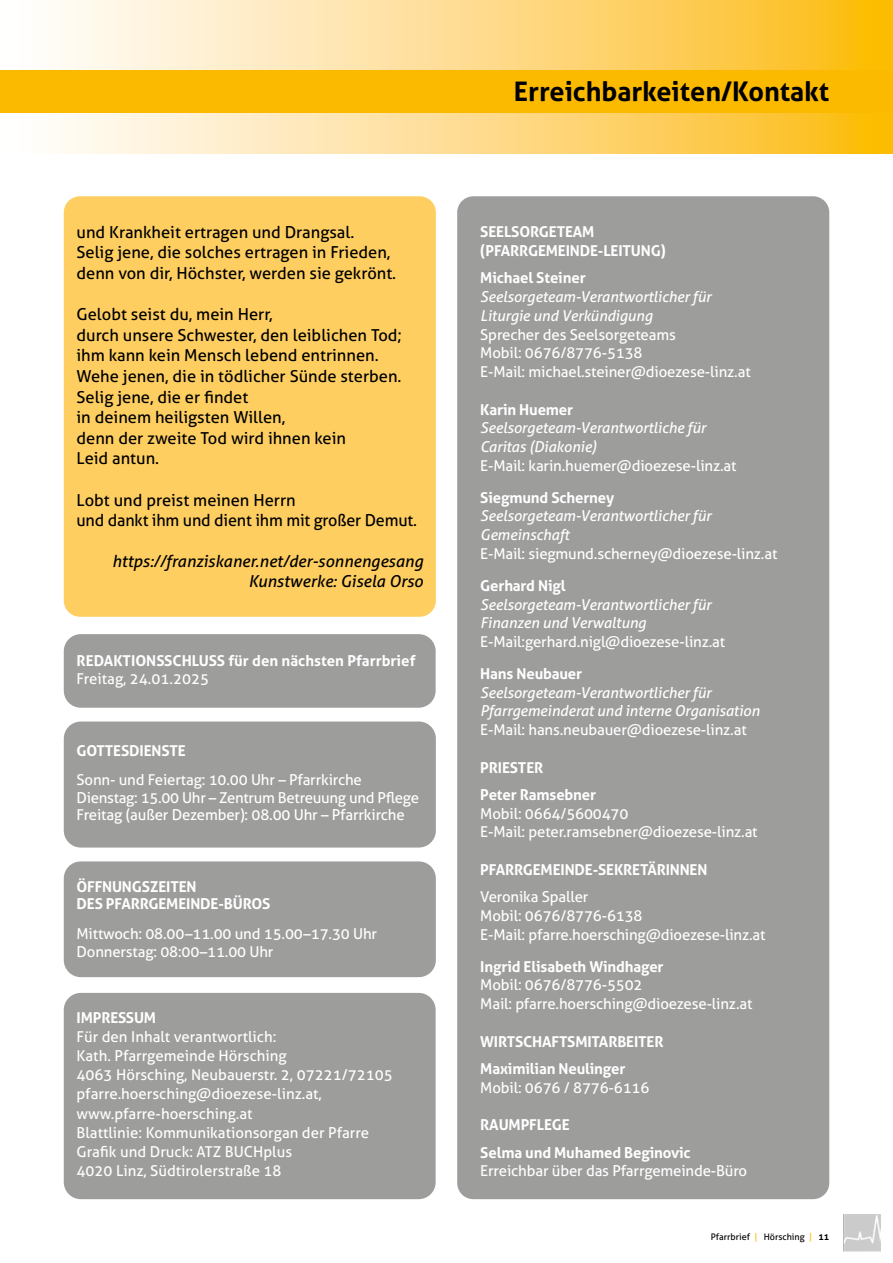
<style>
.page{position:relative;width:893px;height:1263px;background:#fff}
.page>*{position:absolute;margin:0;border:0;box-sizing:border-box;transform-origin:0 0}
.t1{font:700 27px "Aller";color:#000}
.t2{font:16.5px/20.7px "Aller";color:#000}
.t3{font:italic 16.5px/19.8px "Aller";color:#000;text-align:right}
.t4{font:15px/19.2px "Aller";letter-spacing:-.01em;color:#fff}
.t5{font:700 15px/27.3px "Aller";letter-spacing:-.01em;color:#fff}
.t6{font:italic 15px/18.8px "Aller";letter-spacing:-.01em;color:#fff}
.t7{font:9px "Aller";color:#000}
.s1{color:#fbba00}
.s2{font-weight:700}
</style>
<div class="page">
<svg style="left:61px;top:0;width:832px;height:153px;background:#fedb88"></svg>
<div style="left:0;top:70px;width:893px;height:43px;background:#fbba00"></div>
<img style="left:843px;top:1214px;width:37px;height:38px">
<div style="left:457px;top:196px;width:372px;height:1003px;background:#9d9d9c;border-radius:16px"></div>
<div style="left:64px;top:196px;width:372px;height:421px;background:#fece61;border-radius:16px"></div>
<div style="left:64px;top:861px;width:372px;height:116px;background:#9d9d9c;border-radius:17px"></div>
<div style="left:64px;top:721px;width:372px;height:126px;background:#9d9d9c;border-radius:17px"></div>
<div style="left:64px;top:993px;width:372px;height:206px;background:#9d9d9c;border-radius:17px"></div>
<div style="left:64px;top:634px;width:372px;height:74px;background:#9d9d9c;border-radius:17px"></div>
<p class="t2" style="left:77px;top:221px;width:321px">und Krankheit ertragen und Drangsal.<br>Selig jene, die solches ertragen in Frieden, denn von dir, Höchster, werden sie gekrönt.</p>
<p class="t2" style="left:77px;top:304px;width:327px">Gelobt seist du, mein Herr,<br>durch unsere Schwester, den leiblichen Tod; ihm kann kein Mensch lebend entrinnen.<br>Wehe jenen, die in tödlicher Sünde sterben.<br>Selig jene, die er findet<br>in deinem heiligsten Willen,<br>denn der zweite Tod wird ihnen kein<br>Leid antun.</p>
<p class="t2" style="left:77px;top:489px;width:342px">Lobt und preist meinen Herrn<br>und dankt ihm und dient ihm mit großer Demut.</p>
<p class="t3" style="left:112px;top:551px;width:312px">https://franziskaner.net/der-sonnengesang<br>Kunstwerke: Gisela Orso</p>
<p class="t5" style="left:77px;top:647px;width:341px">REDAKTIONSSCHLUSS für den nächsten Pfarrbrief</p>
<p class="t4" style="left:77px;top:669px;width:134px">Freitag, 24.01.2025</p>
<p class="t5" style="left:77px;top:736px;width:111px">GOTTESDIENSTE</p>
<p class="t4" style="left:77px;top:771px;width:344px;line-height:17.7px">Sonn- und Feiertag: 10.00 Uhr – Pfarrkirche<br>Dienstag: 15.00 Uhr – Zentrum Betreuung und Pflege<br>Freitag (außer Dezember): 08.00 Uhr – Pfarrkirche</p>
<p class="t5" style="left:77px;top:877px;width:195px;line-height:17.7px">ÖFFNUNGSZEITEN<br>DES PFARRGEMEINDE-BÜROS</p>
<p class="t4" style="left:77px;top:925px;width:302px;line-height:17.7px">Mittwoch: 08.00–11.00 und 15.00–17.30 Uhr<br>Donnerstag: 08:00–11.00 Uhr</p>
<p class="t5" style="left:77px;top:1003px;width:81px">IMPRESSUM</p>
<p class="t4" style="left:77px;top:1027px;width:318px">Für den Inhalt verantwortlich:<br>Kath. Pfarrgemeinde Hörsching<br>4063 Hörsching, Neubauerstr. 2, 07221/72105 pfarre.hoersching@dioezese-linz.at, www.pfarre-hoersching.at<br>Blattlinie: Kommunikationsorgan der Pfarre Grafik und Druck: ATZ BUCHplus<br>4020 Linz, Südtirolerstraße 18</p>
<h1 class="t1" style="left:514px;top:75px;width:317px">Erreichbarkeiten/Kontakt</h1>
<p class="t5" style="left:480px;top:222px;width:187px;line-height:18.8px">SEELSORGETEAM (PFARRGEMEINDE-LEITUNG)</p>
<p class="t5" style="left:480px;top:264px;width:107px">Michael Steiner</p>
<p class="t6" style="left:480px;top:287px;width:233px">Seelsorgeteam-Verantwortlicher für<br>Liturgie und Verkündigung</p>
<p class="t4" style="left:480px;top:325px;width:272px;line-height:18.8px">Sprecher des Seelsorgeteams<br>Mobil: 0676/8776-5138<br>E-Mail: michael.steiner@dioezese-linz.at</p>
<p class="t5" style="left:480px;top:395px;width:94px">Karin Huemer</p>
<p class="t6" style="left:480px;top:418px;width:227px">Seelsorgeteam-Verantwortliche für<br>Caritas (Diakonie)</p>
<p class="t4" style="left:480px;top:456px;width:258px">E-Mail: karin.huemer@dioezese-linz.at</p>
<p class="t5" style="left:480px;top:484px;width:135px">Siegmund Scherney</p>
<p class="t6" style="left:480px;top:507px;width:233px">Seelsorgeteam-Verantwortlicher für<br>Gemeinschaft</p>
<p class="t4" style="left:480px;top:544px;width:299px">E-Mail: siegmund.scherney@dioezese-linz.at</p>
<p class="t5" style="left:480px;top:572px;width:87px">Gerhard Nigl</p>
<p class="t6" style="left:480px;top:595px;width:233px">Seelsorgeteam-Verantwortlicher für<br>Finanzen und Verwaltung</p>
<p class="t4" style="left:480px;top:632px;width:246px">E-Mail:gerhard.nigl@dioezese-linz.at</p>
<p class="t5" style="left:480px;top:660px;width:103px">Hans Neubauer</p>
<p class="t6" style="left:480px;top:683px;width:281px">Seelsorgeteam-Verantwortlicher für<br>Pfarrgemeinderat und interne Organisation</p>
<p class="t4" style="left:480px;top:720px;width:268px">E-Mail: hans.neubauer@dioezese-linz.at</p>
<p class="t5" style="left:480px;top:753px;width:117px">PRIESTER<br>Peter Ramsebner</p>
<p class="t4" style="left:480px;top:804px;width:279px;line-height:18.8px">Mobil: 0664/5600470<br>E-Mail: peter.ramsebner@dioezese-linz.at</p>
<p class="t5" style="left:480px;top:856px;width:229px">PFARRGEMEINDE-SEKRETÄRINNEN</p>
<p class="t4" style="left:480px;top:888px;width:287px;line-height:18.8px">Veronika Spaller<br>Mobil: 0676/8776-6138<br>E-Mail: pfarre.hoersching@dioezese-linz.at</p>
<p class="t5" style="left:480px;top:953px;width:185px">Ingrid Elisabeth Windhager</p>
<p class="t4" style="left:480px;top:976px;width:274px;line-height:18.8px">Mobil: 0676/8776-5502<br>Mail: pfarre.hoersching@dioezese-linz.at</p>
<p class="t5" style="left:480px;top:1028px;width:185px">WIRTSCHAFTSMITARBEITER<br>Maximilian Neulinger</p>
<p class="t4" style="left:480px;top:1078px;width:171px">Mobil: 0676 / 8776-6116</p>
<p class="t5" style="left:480px;top:1111px;width:212px">RAUMPFLEGE<br>Selma und Muhamed Beginovic</p>
<p class="t4" style="left:480px;top:1161px;width:268px">Erreichbar über das Pfarrgemeinde-Büro</p>
<p class="t7" style="left:711px;top:1231px;width:120px">Pfarrbrief <span class="s1">|</span> Hörsching <span class="s1">|</span> <span class="s2">11</span></p>
</div>
